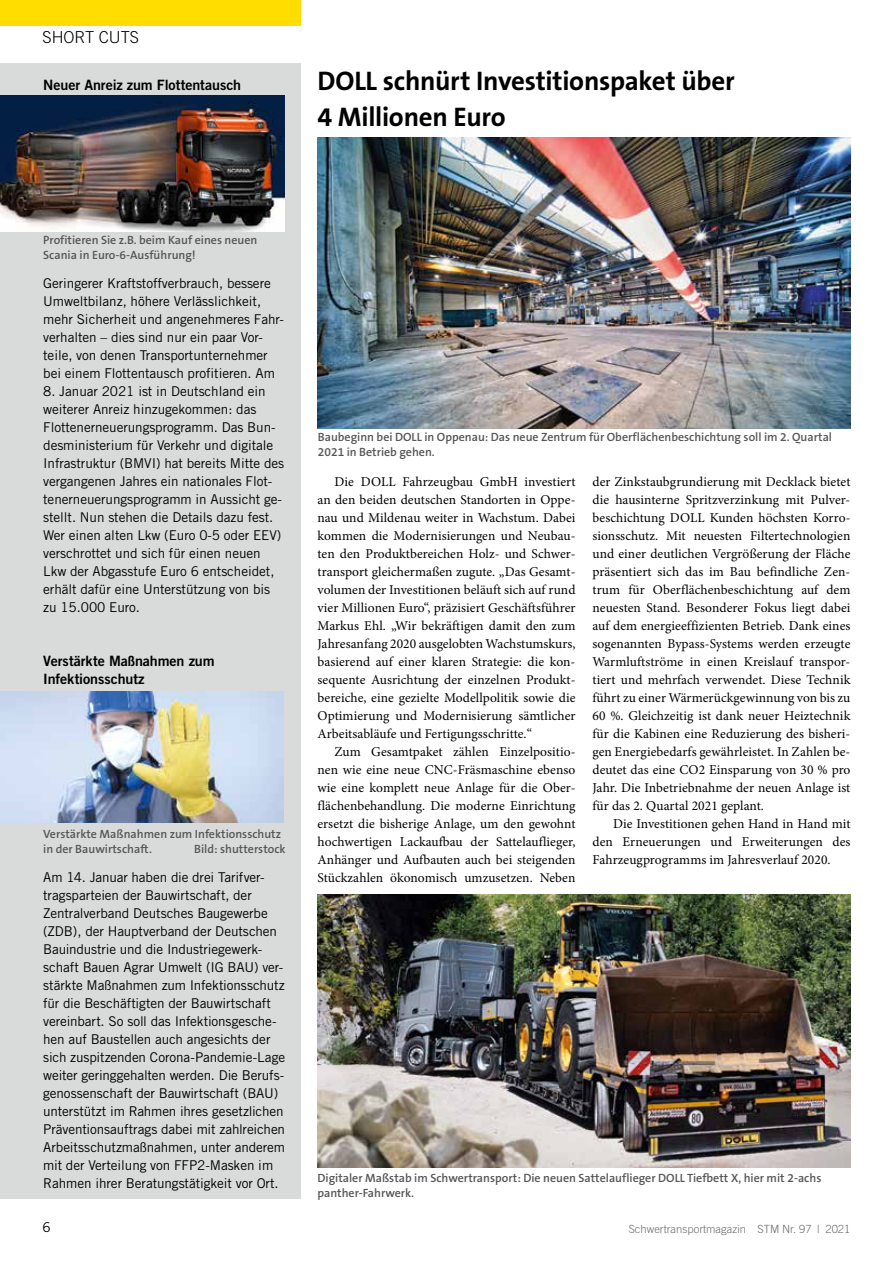
<style>
.page{position:relative;width:893px;height:1263px;background:#fff}
.page>*{position:absolute;margin:0;border:0;box-sizing:border-box;transform-origin:0 0}
.t1{font:700 27px/36px "The Sans B7";letter-spacing:-.01em;color:#000}
.t2{font:300 16.5px "Trade Gothic";color:#000}
.t3{font:14.25px/18px "Trade Gothic Bold Two";letter-spacing:-.005em;color:#000}
.t4{font:13.5px/18px "Minion Pro";letter-spacing:.005em;color:#000;text-align:justify}
.t5{font:13.5px/18px "Trade Gothic";letter-spacing:-.005em;color:#000}
.t6{font:600 12px/15px "The Sans B6";color:#565655}
.t7{font:300 11.25px "Trade Gothic";color:#6e6e6e}
</style>
<div class="page">
<div style="left:0;top:0;width:300px;height:26px;background:#fd0"></div>
<div style="left:0;top:64px;width:300px;height:1135px;background:#d9dada"></div>
<img style="left:317px;top:137px;width:533px;height:291px">
<img style="left:318px;top:894px;width:533px;height:273px">
<img style="left:0;top:96px;width:285px;height:136px">
<img style="left:0;top:691px;width:283px;height:132px">
<p class="t2" style="left:43px;top:27px;width:98px">SHORT CUTS</p>
<p class="t3" style="left:43px;top:76px;width:199px">Neuer Anreiz zum Flottentausch</p>
<h1 class="t1" style="left:317px;top:64px;width:419px">DOLL schnürt Investitionspaket über<br>4 Millionen Euro</h1>
<p class="t6" style="left:43px;top:233px;width:216px">Profitieren Sie z.B. beim Kauf eines neuen<br>Scania in Euro-6-Ausführung!</p>
<p class="t5" style="left:43px;top:274px;width:242px">Geringerer Kraftstoffverbrauch, bessere Umweltbilanz, höhere Verlässlichkeit, mehr Sicherheit und angenehmeres Fahr&shy;verhalten – dies sind nur ein paar Vor&shy;teile, von denen Transportunternehmer bei einem Flottentausch profitieren. Am</p>
<p class="t5" style="left:43px;top:382px;width:243px">8. Januar 2021 ist in Deutschland ein weiterer Anreiz hinzugekommen: das Flottenerneuerungsprogramm. Das Bun&shy;desministerium für Verkehr und digitale Infrastruktur (BMVI) hat bereits Mitte des vergangenen Jahres ein nationales Flot&shy;tenerneuerungsprogramm in Aussicht ge&shy;stellt. Nun stehen die Details dazu fest.<br>Wer einen alten Lkw (Euro 0-5 oder EEV) verschrottet und sich für einen neuen Lkw der Abgasstufe Euro 6 entscheidet, erhält dafür eine Unterstützung von bis zu 15.000 Euro.</p>
<p class="t3" style="left:43px;top:652px;width:173px">Verstärkte Maßnahmen zum<br>Infektionsschutz</p>
<p class="t6" style="left:43px;top:827px;width:239px">Verstärkte Maßnahmen zum Infektionsschutz in der Bauwirtschaft.</p>
<p class="t6" style="left:194px;top:842px;width:93px">Bild: shutterstock</p>
<p class="t5" style="left:43px;top:868px;width:243px">Am 14. Januar haben die drei Tarifver&shy;tragsparteien der Bauwirtschaft, der Zentralverband Deutsches Baugewerbe (ZDB), der Hauptverband der Deutschen Bauindustrie und die Industriegewerk&shy;schaft Bauen Agrar Umwelt (IG BAU) ver&shy;stärkte Maßnahmen zum Infektionsschutz für die Beschäftigten der Bauwirtschaft vereinbart. So soll das Infektionsgesche&shy;hen auf Baustellen auch angesichts der sich zuspitzenden Corona-Pandemie-Lage weiter geringgehalten werden. Die Berufs&shy;genossenschaft der Bauwirtschaft (BAU) unterstützt im Rahmen ihres gesetzlichen Präventionsauftrags dabei mit zahlreichen Arbeitsschutzmaßnahmen, unter anderem mit der Verteilung von FFP2-Masken im Rahmen ihrer Beratungstätigkeit vor Ort.</p>
<p class="t6" style="left:318px;top:430px;width:516px">Baubeginn bei DOLL in Oppenau: Das neue Zentrum für Oberflächenbeschichtung soll im 2. Quartal<br>2021 in Betrieb gehen.</p>
<p class="t4" style="left:317px;top:473px;width:259px;text-indent:17px">Die DOLL Fahrzeugbau GmbH investiert an den beiden deutschen Standorten in Oppe&shy;nau und Mildenau weiter in Wachstum. Dabei kommen die Modernisierungen und Neubau&shy;ten den Produktbereichen Holz- und Schwer&shy;transport gleichermaßen zugute. „Das Gesamt&shy;volumen der Investitionen beläuft sich auf rund vier Millionen Euro“, präzisiert Geschäftsführer Markus Ehl. „Wir bekräftigen damit den zum Jahresanfang 2020 ausgelobten Wachstumskurs, basierend auf einer klaren Strategie: die kon&shy;sequente Ausrichtung der einzelnen Produkt&shy;bereiche, eine gezielte Modellpolitik sowie die Optimierung und Modernisierung sämtlicher Arbeitsabläufe und Fertigungsschritte.“</p>
<p class="t4" style="left:317px;top:743px;width:259px;text-indent:17px">Zum Gesamtpaket zählen Einzelpositio&shy;nen wie eine neue CNC-Fräsmaschine ebenso wie eine komplett neue Anlage für die Ober&shy;flächenbehandlung. Die moderne Einrichtung ersetzt die bisherige Anlage, um den gewohnt hochwertigen Lackaufbau der Sattelauflieger, Anhänger und Aufbauten auch bei steigenden Stückzahlen ökonomisch umzusetzen. Neben</p>
<p class="t4" style="left:592px;top:473px;width:259px">der Zinkstaubgrundierung mit Decklack bietet die hausinterne Spritzverzinkung mit Pulver&shy;beschichtung DOLL Kunden höchsten Korro&shy;sionsschutz. Mit neuesten Filtertechnologien und einer deutlichen Vergrößerung der Fläche präsentiert sich das im Bau befindliche Zen&shy;trum für Oberflächenbeschichtung auf dem neuesten Stand. Besonderer Fokus liegt dabei auf dem energieeffizienten Betrieb. Dank eines sogenannten Bypass-Systems werden erzeugte Warmluftströme in einen Kreislauf transpor&shy;tiert und mehrfach verwendet. Diese Technik führt zu einer Wärmerückgewinnung von bis zu 60 %. Gleichzeitig ist dank neuer Heiztechnik für die Kabinen eine Reduzierung des bisheri&shy;gen Energiebedarfs gewährleistet. In Zahlen be&shy;deutet das eine CO2 Einsparung von 30 % pro Jahr. Die Inbetriebnahme der neuen Anlage ist für das 2. Quartal 2021 geplant.</p>
<p class="t4" style="left:592px;top:815px;width:259px;text-indent:21px">Die Investitionen gehen Hand in Hand mit den Erneuerungen und Erweiterungen des Fahrzeugprogramms im Jahresverlauf 2020.</p>
<p class="t6" style="left:317px;top:1171px;width:505px">Digitaler Maßstab im Schwertransport: Die neuen Sattelauflieger DOLL Tiefbett X, hier mit 2-achs panther-Fahrwerk.</p>
<p class="t5" style="left:43px;top:1218px;width:10px">6</p>
<p class="t7" style="left:629px;top:1222px;width:223px">Schwertransportmagazin STM Nr. 97 | 2021</p>
</div>
